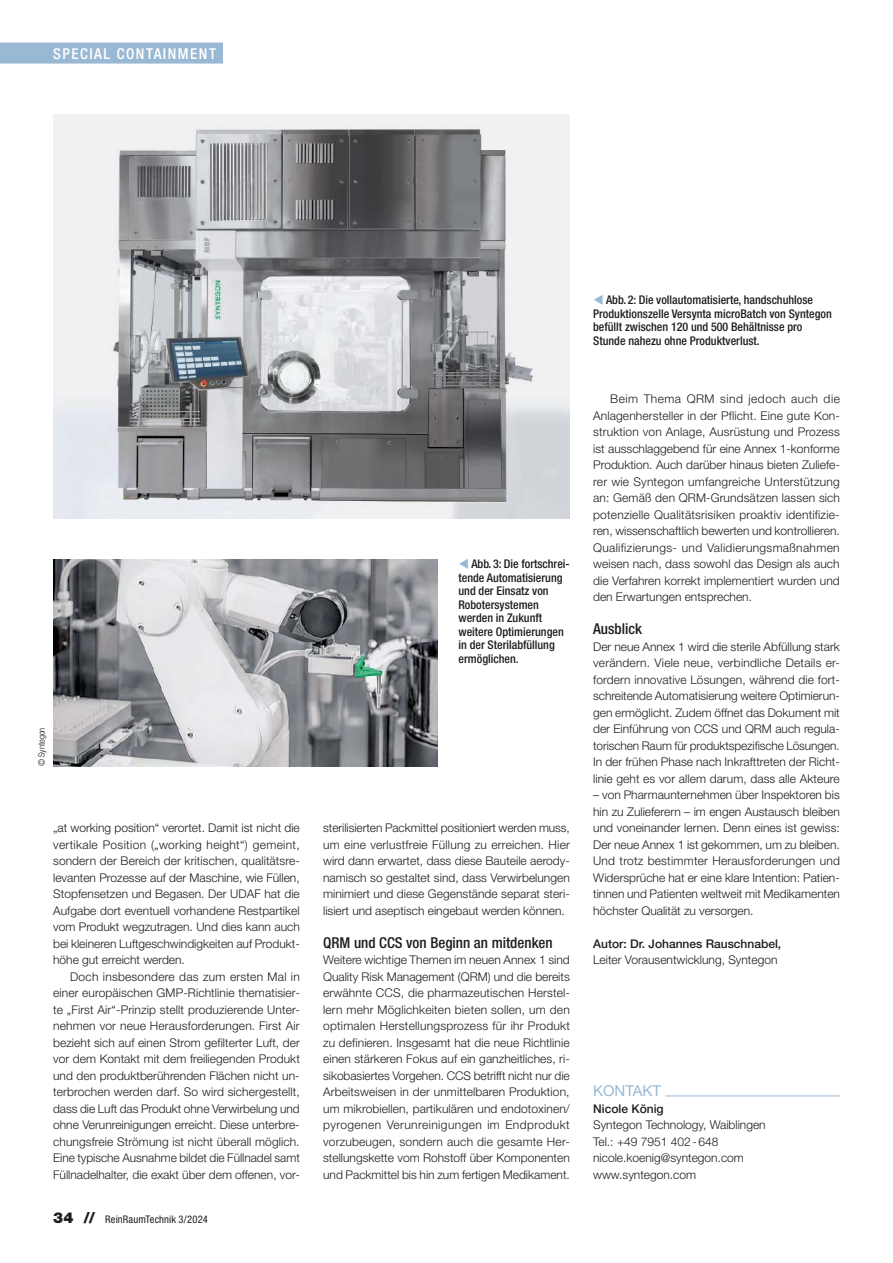
<style>
.page{position:relative;width:893px;height:1263px;background:#fff}
.page>*{position:absolute;margin:0;border:0;box-sizing:border-box;transform-origin:0 0}
.t1{font:500 condensed 15px "Helvetica Neue LT Std";color:#1d1d1b}
.t2{font:500 condensed 15px "Helvetica Neue LT Std";letter-spacing:.1em;color:#fff}
.t3{font:15px "Helvetica Neue LT Std";color:#99b8d3}
.t4{font:300 12px/16.5px "Helvetica Neue LT Std";color:#1d1d1b;text-align:justify}
.t5{font:500 condensed 12px/13.5px "Helvetica Neue LT Std";color:#1d1d1b}
.t6{font:500 12px "Helvetica Neue LT Std";color:#1d1d1b}
.t7{font:condensed 10.5px "Helvetica Neue LT Std";letter-spacing:.01em;color:#1d1d1b}
.t8{font:300 condensed 9px "Helvetica Neue LT Std";color:#1d1d1b}
.s1{font-weight:900;font-stretch:normal;font-size:15px}
.s2{color:#99b8d3}
</style>
<div class="page">
<hr style="left:665px;top:1095px;width:175px;height:1px;background:#99b8d3">
<img style="left:53px;top:115px;width:517px;height:404px">
<img style="left:53px;top:559px;width:384px;height:207px">
<div style="left:0;top:43px;width:223px;height:21px;background:#99b8d3"></div>
<p class="t2" style="left:53px;top:44px;width:162px">Special Containment</p>
<p class="t8" style="left:36px;top:766px;width:40px;rotate:-90deg">© Syntegon</p>
<p class="t4" style="left:53px;top:820px;width:248px">„at working position“ verortet. Damit ist nicht die vertikale Position („working height“) gemeint, sondern der Bereich der kritischen, qualitätsre&shy;levanten Prozesse auf der Maschine, wie Füllen, Stopfensetzen und Begasen. Der UDAF hat die Aufgabe dort eventuell vorhandene Restpartikel vom Produkt wegzutragen. Und dies kann auch bei kleineren Luftgeschwindigkeiten auf Produkt&shy;höhe gut erreicht werden.</p>
<p class="t4" style="left:53px;top:968px;width:248px;text-indent:17px">Doch insbesondere das zum ersten Mal in einer europäischen GMP-Richtlinie thematisier&shy;te „First Air“-Prinzip stellt produzierende Unter&shy;nehmen vor neue Herausforderungen. First Air bezieht sich auf einen Strom gefilterter Luft, der vor dem Kontakt mit dem freiliegenden Produkt und den produktberührenden Flächen nicht un&shy;terbrochen werden darf. So wird sichergestellt, dass die Luft das Produkt ohne Verwirbelung und ohne Verunreinigungen erreicht. Diese unterbre&shy;chungsfreie Strömung ist nicht überall möglich.<br>Eine typische Ausnahme bildet die Füllnadel samt Füllnadelhalter, die exakt über dem offenen, vor-</p>
<p class="t7" style="left:53px;top:1213px;width:156px"><span class="s1">34 //</span> ReinRaumTechnik 3/2024</p>
<p class="t5" style="left:458px;top:557px;width:113px"><span class="s2">▼</span> Abb. 3: Die fortschrei&shy;tende Automatisierung und der Einsatz von<br>Robotersystemen werden in Zukunft weitere Optimierungen in der Sterilabfüllung ermöglichen.</p>
<p class="t4" style="left:323px;top:820px;width:248px">sterilisierten Packmittel positioniert werden muss, um eine verlustfreie Füllung zu erreichen. Hier wird dann erwartet, dass diese Bauteile aerody&shy;namisch so gestaltet sind, dass Verwirbelungen minimiert und diese Gegenstände separat steri&shy;lisiert und aseptisch eingebaut werden können.</p>
<p class="t1" style="left:323px;top:934px;width:231px">QRM und CCS von Beginn an mitdenken</p>
<p class="t4" style="left:323px;top:952px;width:248px">Weitere wichtige Themen im neuen Annex 1 sind Quality Risk Management (QRM) und die bereits erwähnte CCS, die pharmazeutischen Herstel&shy;lern mehr Möglichkeiten bieten sollen, um den optimalen Herstellungsprozess für ihr Produkt zu definieren. Insgesamt hat die neue Richtlinie einen stärkeren Fokus auf ein ganzheitliches, ri&shy;sikobasiertes Vorgehen. CCS betrifft nicht nur die Arbeitsweisen in der unmittelbaren Produktion, um mikrobiellen, partikulären und endotoxinen/ pyrogenen Verunreinigungen im Endprodukt vorzubeugen, sondern auch die gesamte Her&shy;stellungskette vom Rohstoff über Komponenten und Packmittel bis hin zum fertigen Medikament.</p>
<p class="t5" style="left:593px;top:293px;width:240px"><span class="s2">▼</span> Abb. 2: Die vollautomatisierte, handschuhlose Produktionszelle Versynta microBatch von Syntegon befüllt zwischen 120 und 500 Behältnisse pro Stunde nahezu ohne Produktverlust.</p>
<p class="t4" style="left:593px;top:391px;width:248px;text-indent:17px">Beim Thema QRM sind jedoch auch die Anlagenhersteller in der Pflicht. Eine gute Kon&shy;struktion von Anlage, Ausrüstung und Prozess ist ausschlaggebend für eine Annex 1-konforme Produktion. Auch darüber hinaus bieten Zuliefe&shy;rer wie Syntegon umfangreiche Unterstützung an: Gemäß den QRM-Grundsätzen lassen sich potenzielle Qualitätsrisiken proaktiv identifizie&shy;ren, wissenschaftlich bewerten und kontrollieren.<br>Qualifizierungs- und Validierungsmaßnahmen weisen nach, dass sowohl das Design als auch die Verfahren korrekt implementiert wurden und den Erwartungen entsprechen.</p>
<p class="t1" style="left:593px;top:620px;width:50px">Ausblick</p>
<p class="t4" style="left:593px;top:638px;width:248px">Der neue Annex 1 wird die sterile Abfüllung stark verändern. Viele neue, verbindliche Details er&shy;fordern innovative Lösungen, während die fort&shy;schreitende Automatisierung weitere Optimierun&shy;gen ermöglicht. Zudem öffnet das Dokument mit der Einführung von CCS und QRM auch regula&shy;torischen Raum für produktspezifische Lösungen.<br>In der frühen Phase nach Inkrafttreten der Richt&shy;linie geht es vor allem darum, dass alle Akteure</p>
<p class="t4" style="left:593px;top:787px;width:248px">– von Pharmaunternehmen über Inspektoren bis hin zu Zulieferern – im engen Austausch bleiben und voneinander lernen. Denn eines ist gewiss:<br>Der neue Annex 1 ist gekommen, um zu bleiben.<br>Und trotz bestimmter Herausforderungen und Widersprüche hat er eine klare Intention: Patien&shy;tinnen und Patienten weltweit mit Medikamenten höchster Qualität zu versorgen.</p>
<p class="t6" style="left:593px;top:936px;width:190px">Autor: Dr. Johannes Rauschnabel,</p>
<p class="t4" style="left:593px;top:952px;width:186px">Leiter Vorausentwicklung, Syntegon</p>
<p class="t3" style="left:593px;top:1082px;width:69px">KONTAKT</p>
<p class="t6" style="left:593px;top:1101px;width:72px">Nicole König</p>
<p class="t4" style="left:593px;top:1117px;width:174px;text-align:left">Syntegon Technology, Waiblingen<br>Tel.: +49 7951 402-648 nicole.koenig@syntegon.com www.syntegon.com</p>
</div>
